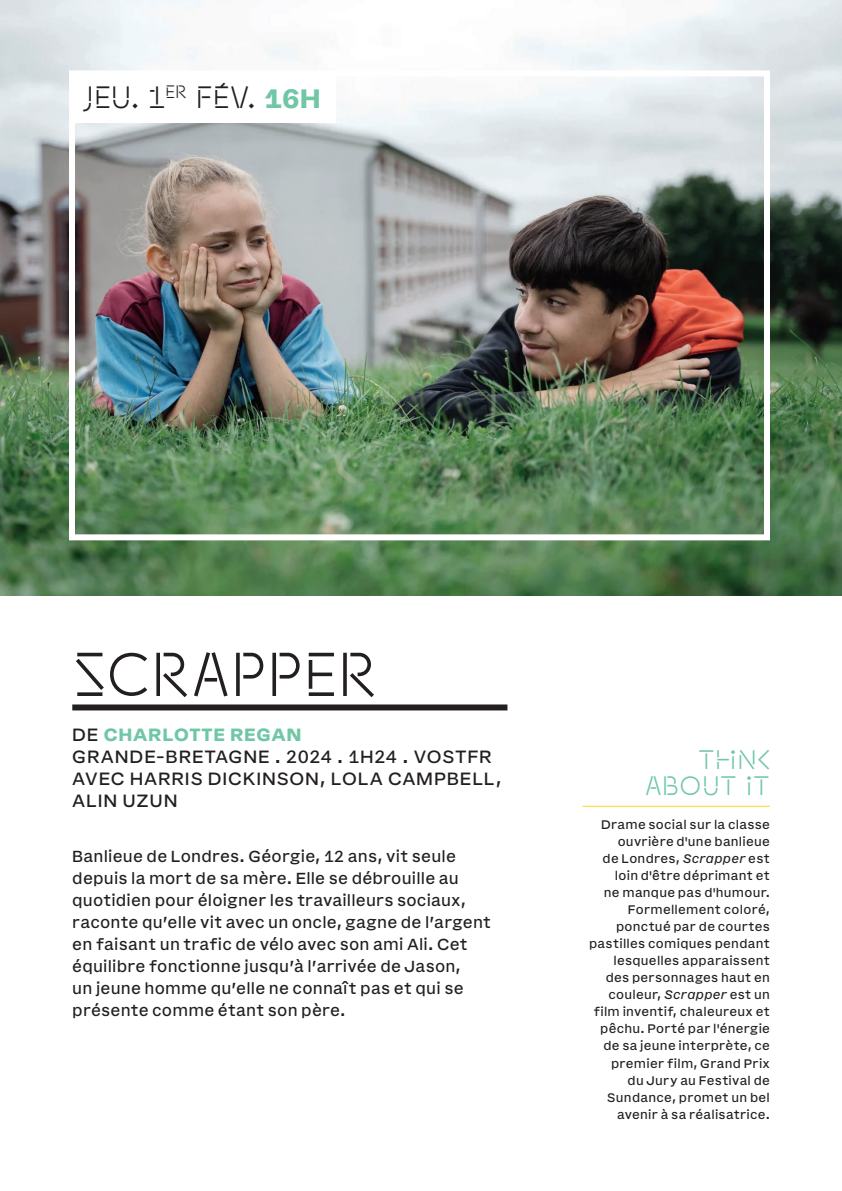
<style>
.page{position:relative;width:842px;height:1191px;background:#fff}
.page>*{position:absolute;margin:0;border:0;box-sizing:border-box;transform-origin:0 0}
.t1{font:60px "Clock";color:#231f20}
.t2{font:30px "Clock";color:#231f20}
.t3{font:26px "Clock";color:#70c7a5}
.t4{font:20px/22px "Basically Sans";letter-spacing:.035em;color:#231f20}
.t5{font:18px/22px "Basically Sans";letter-spacing:.01em;color:#231f20}
.t6{font:14px/17px "Basically Sans";letter-spacing:.02em;color:#231f20;text-align:right}
.s1{font-family:"Basically Sans";font-weight:700;color:#70c7a5}
.s2{font-weight:700;color:#70c7a5}
.s3{font-style:italic}
</style>
<div class="page">
<img style="left:0;top:0;width:842px;height:595px">
<div style="left:72px;top:704px;width:435px;height:6px;background:#231f20"></div>
<div style="left:69px;top:70px;width:701px;height:470px;border:6px solid #fff"></div>
<hr style="left:583px;top:805px;width:187px;height:1px;background:#f6d91b">
<div style="left:72px;top:72px;width:263px;height:51px;background:#fff"></div>
<h2 class="t2" style="left:83px;top:77px;width:240px">JEU. 1<sup>ER</sup> FÉV. <span class="s1">16H</span></h2>
<h1 class="t1" style="left:72px;top:634px;width:306px">SCRAPPER</h1>
<h3 class="t4" style="left:72px;top:723px;width:431px">DE <span class="s2">CHARLOTTE REGAN<br></span>GRANDE-BRETAGNE . 2024 . 1H24 . VOSTFR<br>AVEC HARRIS DICKINSON, LOLA CAMPBELL,<br>ALIN UZUN</h3>
<p class="t5" style="left:72px;top:845px;width:420px">Banlieue de Londres. Géorgie, 12 ans, vit seule depuis la mort de sa mère. Elle se débrouille au quotidien pour éloigner les travailleurs sociaux, raconte qu’elle vit avec un oncle, gagne de l’argent en faisant un trafic de vélo avec son ami Ali. Cet équilibre fonctionne jusqu’à l’arrivée de Jason,<br>un jeune homme qu’elle ne connaît pas et qui se présente comme étant son père.</p>
<h3 class="t3" style="left:698px;top:742px;width:72px">THINK</h3>
<h3 class="t3" style="left:645px;top:768px;width:19px">ABOU</h3>
<h3 class="t3" style="left:720px;top:768px;width:38px">T IT</h3>
<p class="t6" style="left:589px;top:817px;width:182px">Drame social sur la classe ouvrière d'une banlieue<br>de Londres, <span class="s3">Scrapper</span> est loin d'être déprimant et<br>ne manque pas d'humour.<br>Formellement coloré, ponctué par de courtes pastilles comiques pendant lesquelles apparaissent des personnages haut en couleur, <span class="s3">Scrapper</span> est un film inventif, chaleureux et pêchu. Porté par l'énergie de sa jeune interprète, ce premier film, Grand Prix<br>du Jury au Festival de<br>Sundance, promet un bel avenir à sa réalisatrice.</p>
</div>
